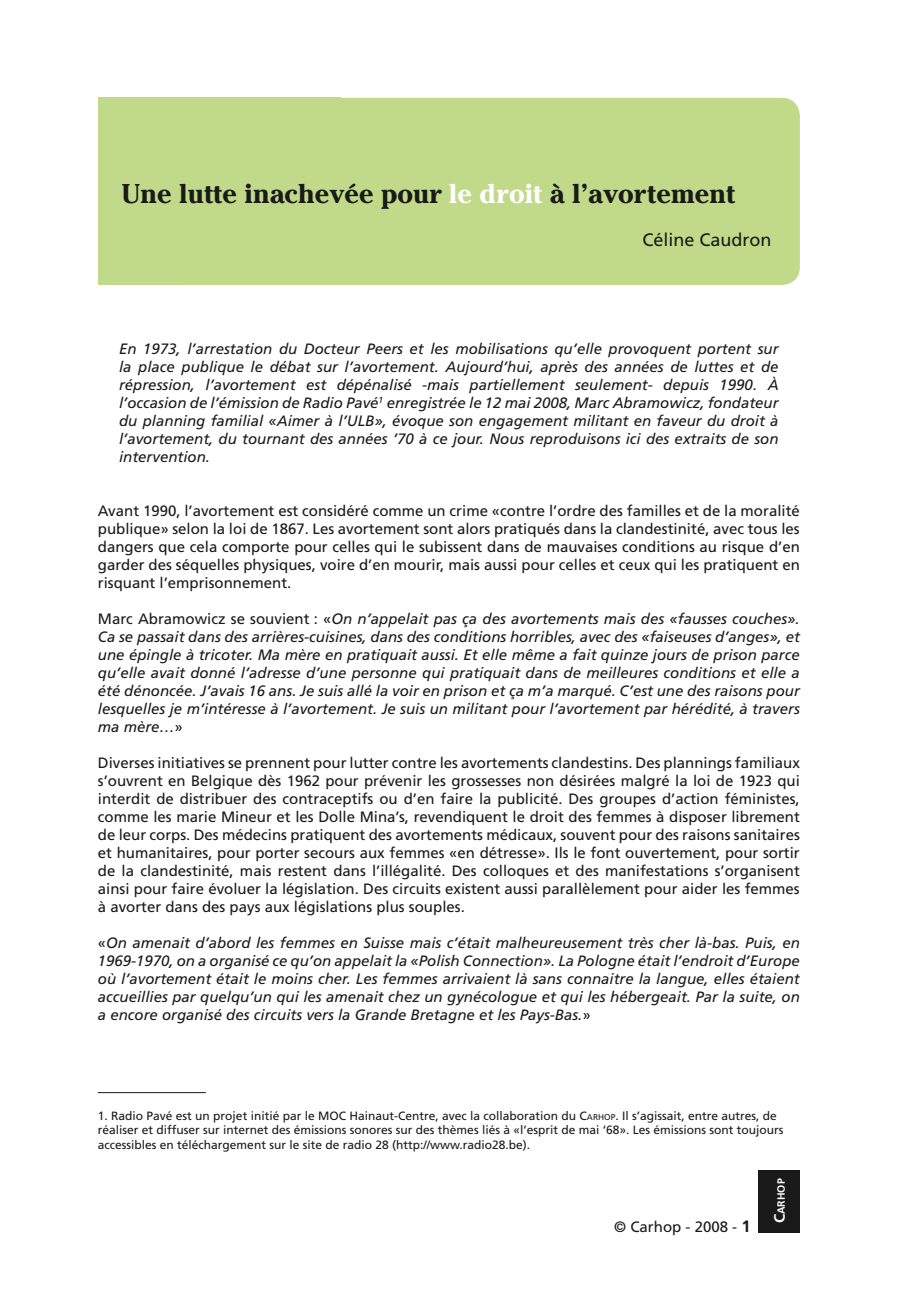
<style>
.page{position:relative;width:919px;height:1289px;background:#fff}
.page>*{position:absolute;margin:0;border:0;box-sizing:border-box;transform-origin:0 0}
.t1{font:700 27px "Cheltenham Std";color:#1a1a1a}
.t2{font:18px "Frutiger LT Std";color:#1a1a1a}
.t3{font:italic 15px/18px "Frutiger LT Std";color:#1a1a1a;text-align:justify}
.t4{font:15px/18px "Frutiger LT Std";color:#1a1a1a;text-align:justify}
.t5{font:12px/14.4px "Frutiger LT Std";color:#1a1a1a}
.t6{font:700 10.5px "Frutiger LT Std";color:#fff}
.s1{color:#fff}
.s2{font-style:normal}
.s3{font-size:8.4px}
.s4{font-size:15px}
</style>
<div class="page">
<div style="left:758px;top:1169px;width:41px;height:63px;background:#1a1a1a"></div>
<svg style="left:771px;top:1232px;width:17px;height:1px"></svg>
<div style="left:160px;top:98px;width:639px;height:187px;background:#c1da89;border-radius:18px"></div>
<div style="left:98px;top:98px;width:242px;height:187px;background:#c1da89"></div>
<hr style="left:98px;top:1092px;width:108px;height:1px;background:#1a1a1a">
<h1 class="t1" style="left:122px;top:178px;width:614px">Une lutte inachevée pour <span class="s1">le droit</span> à l’avortement</h1>
<p class="t2" style="left:642px;top:230px;width:131px">Céline Caudron</p>
<p class="t3" style="left:119px;top:340px;width:661px">En 1973, l’arrestation du Docteur Peers et les mobilisations qu’elle provoquent portent sur la place publique le débat sur l’avortement. Aujourd’hui, après des années de luttes et de répression, l’avortement est dépénalisé -mais partiellement seulement- depuis 1990. À l’occasion de l’émission de Radio Pavé enregistrée le 12 mai 2008, Marc Abramowicz, fondateur du planning familial «Aimer à l’ULB», évoque son engagement militant en faveur du droit à l’avortement, du tournant des années ’70 à ce jour. Nous reproduisons ici des extraits de son intervention.</p>
<p class="t4" style="left:98px;top:502px;width:703px">Avant 1990, l’avortement est considéré comme un crime «contre l’ordre des familles et de la moralité publique» selon la loi de 1867. Les avortement sont alors pratiqués dans la clandestinité, avec tous les dangers que cela comporte pour celles qui le subissent dans de mauvaises conditions au risque d’en garder des séquelles physiques, voire d’en mourir, mais aussi pour celles et ceux qui les pratiquent en risquant l’emprisonnement.</p>
<p class="t3" style="left:98px;top:610px;width:703px"><span class="s2">Marc Abramowicz se souvient : «</span>On n’appelait pas ça des avortements mais des «fausses couches».<br>Ca se passait dans des arrières-cuisines, dans des conditions horribles, avec des «faiseuses d’anges», et une épingle à tricoter. Ma mère en pratiquait aussi. Et elle même a fait quinze jours de prison parce qu’elle avait donné l’adresse d’une personne qui pratiquait dans de meilleures conditions et elle a été dénoncée. J’avais 16 ans. Je suis allé la voir en prison et ça m’a marqué. C’est une des raisons pour lesquelles je m’intéresse à l’avortement. Je suis un militant pour l’avortement par hérédité, à travers ma mère…<span class="s2">»</span></p>
<p class="t4" style="left:98px;top:754px;width:703px">Diverses initiatives se prennent pour lutter contre les avortements clandestins. Des plannings familiaux s’ouvrent en Belgique dès 1962 pour prévenir les grossesses non désirées malgré la loi de 1923 qui interdit de distribuer des contraceptifs ou d’en faire la publicité. Des groupes d’action féministes, comme les marie Mineur et les Dolle Mina’s, revendiquent le droit des femmes à disposer librement de leur corps. Des médecins pratiquent des avortements médicaux, souvent pour des raisons sanitaires et humanitaires, pour porter secours aux femmes «en détresse». Ils le font ouvertement, pour sortir de la clandestinité, mais restent dans l’illégalité. Des colloques et des manifestations s’organisent ainsi pour faire évoluer la législation. Des circuits existent aussi parallèlement pour aider les femmes à avorter dans des pays aux législations plus souples.</p>
<p class="t3" style="left:98px;top:934px;width:703px"><span class="s2">«</span>On amenait d’abord les femmes en Suisse mais c’était malheureusement très cher là-bas. Puis, en 1969-1970, on a organisé ce qu’on appelait la «Polish Connection». La Pologne était l’endroit d’Europe où l’avortement était le moins cher. Les femmes arrivaient là sans connaitre la langue, elles étaient accueillies par quelqu’un qui les amenait chez un gynécologue et qui les hébergeait. Par la suite, on a encore organisé des circuits vers la Grande Bretagne et les Pays-Bas.<span class="s2">»</span></p>
<p class="t5" style="left:98px;top:1108px;width:687px;text-indent:7px">. Radio Pavé est un projet initié par le MOC Hainaut-Centre, avec la collaboration du C<span class="s3">arhop</span>. Il s’agissait, entre autres, de réaliser et diffuser sur internet des émissions sonores sur des thèmes liés à «l’esprit de mai ‘68». Les émissions sont toujours accessibles en téléchargement sur le site de radio 28 (http://www.radio28.be).</p>
<p class="t4" style="left:614px;top:1217px;width:124px">© Carhop - 2008 -</p>
<p class="t6" style="left:775px;top:1223px;width:46px;rotate:-90deg"><span class="s4">C</span>arhop</p>
</div>
